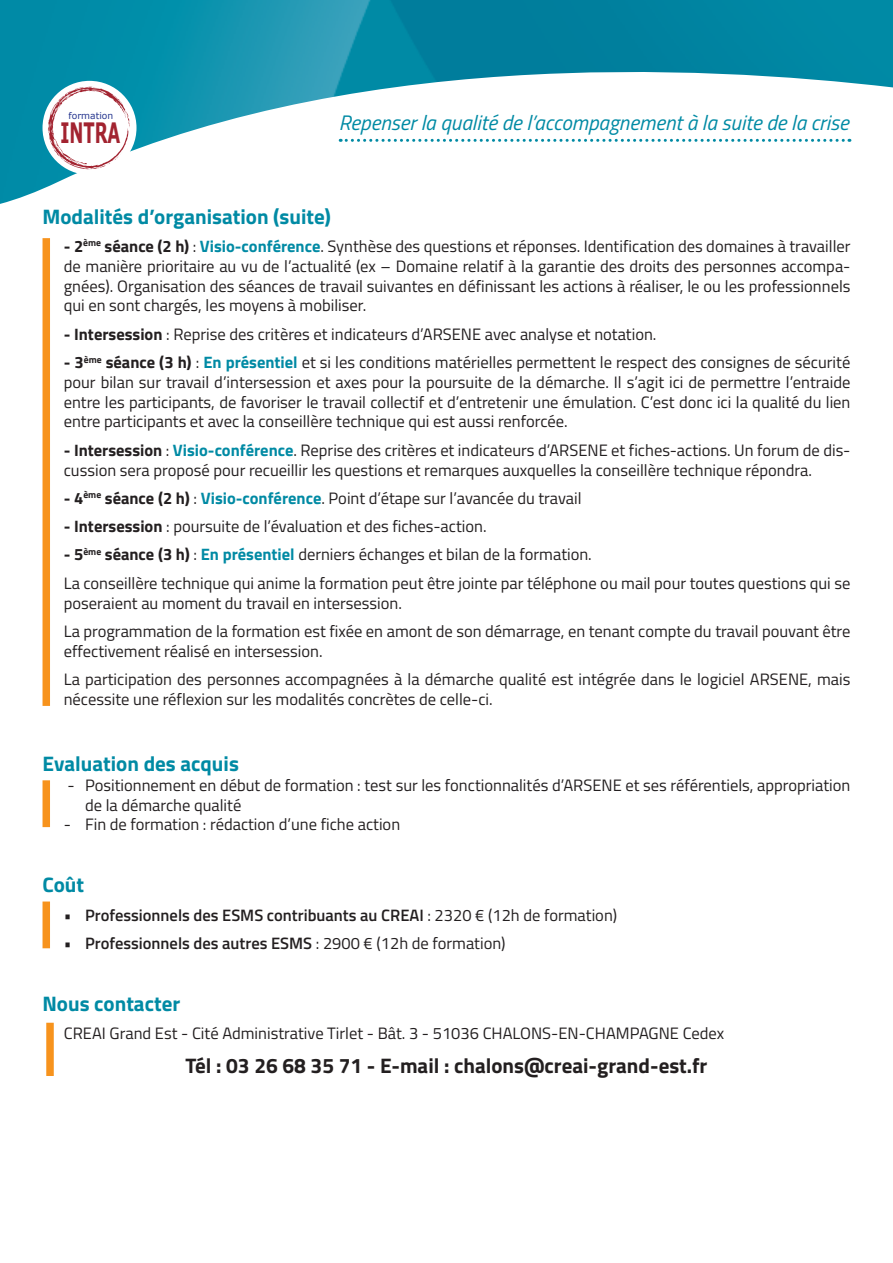
<style>
.page{position:relative;width:893px;height:1263px;background:#fff}
.page>*{position:absolute;margin:0;border:0;box-sizing:border-box;transform-origin:0 0}
.t1{font:700 28.05px "Verdana";color:#a22330;scale:.59 1}
.t2{font:700 21px "Titillium Web";color:#008aa4}
.t3{font:italic 21px "Titillium Web";color:#008aa4}
.t4{font:700 21px "Titillium Web";color:#231f20}
.t5{font:16.5px/19.8px "Titillium Web";color:#231f20}
.t6{font:600 16.5px "Titillium Web";color:#231f20}
.t7{font:9.15px "Verdana";color:#283890}
.s1{font-weight:700}
.s2{font-weight:700;color:#008aa4}
.s3{font-weight:400}
</style>
<div class="page">
<img style="left:0;top:0;width:893px;height:204px">
<div style="left:43px;top:780px;width:7px;height:47px;background:#f7931d"></div>
<div style="left:43px;top:238px;width:7px;height:468px;background:#f7931d"></div>
<div style="left:43px;top:901px;width:7px;height:47px;background:#f7931d"></div>
<svg style="left:340px;top:139px;width:510px;height:3px"></svg>
<div style="left:46px;top:1023px;width:8px;height:53px;background:#f7931d"></div>
<div style="left:43px;top:81px;width:93px;height:94px;background:#fff;border-radius:50%"></div>
<svg style="left:48px;top:87px;width:82px;height:83px"></svg>
<p class="t7" style="left:69px;top:110px;width:46px">formation</p>
<p class="t1" style="left:60px;top:113px;width:103px">INTRA</p>
<p class="t3" style="left:339px;top:107px;width:512px">Repenser la qualité de l’accompagnement à la suite de la crise</p>
<p class="t2" style="left:43px;top:200px;width:290px">Modalités d’organisation (suite)</p>
<p class="t5" style="left:64px;top:235px;width:788px;text-align:justify"><span class="s1">- 2</span><sup>ème</sup> <span class="s1">séance (2 h)</span> : <span class="s2">Visio-conférence</span>. Synthèse des questions et réponses. Identification des domaines à travailler de manière prioritaire au vu de l’actualité (ex – Domaine relatif à la garantie des droits des personnes accompa&shy;gnées). Organisation des séances de travail suivantes en définissant les actions à réaliser, le ou les professionnels qui en sont chargés, les moyens à mobiliser.</p>
<p class="t5" style="left:64px;top:323px;width:594px"><span class="s1">- Intersession</span> : Reprise des critères et indicateurs d’ARSENE avec analyse et notation.</p>
<p class="t5" style="left:64px;top:351px;width:788px;text-align:justify"><span class="s1">- 3</span><sup>ème</sup> <span class="s1">séance (3 h)</span> : <span class="s2">En présentiel</span> et si les conditions matérielles permettent le respect des consignes de sécurité pour bilan sur travail d’intersession et axes pour la poursuite de la démarche. Il s’agit ici de permettre l’entraide entre les participants, de favoriser le travail collectif et d’entretenir une émulation. C’est donc ici la qualité du lien entre participants et avec la conseillère technique qui est aussi renforcée.</p>
<p class="t5" style="left:64px;top:439px;width:788px"><span class="s1">- Intersession</span> : <span class="s2">Visio-conférence</span>. Reprise des critères et indicateurs d’ARSENE et fiches-actions. Un forum de dis&shy;cussion sera proposé pour recueillir les questions et remarques auxquelles la conseillère technique répondra.</p>
<p class="t5" style="left:64px;top:487px;width:519px"><span class="s1">- 4</span><sup>ème</sup> <span class="s1">séance (2 h)</span> : <span class="s2">Visio-conférence</span>. Point d’étape sur l’avancée du travail</p>
<p class="t5" style="left:64px;top:516px;width:424px"><span class="s1">- Intersession</span> : poursuite de l’évaluation et des fiches-action.</p>
<p class="t5" style="left:64px;top:544px;width:530px"><span class="s1">- 5</span><sup>ème</sup> <span class="s1">séance (3 h)</span> : <span class="s2">En présentiel</span> derniers échanges et bilan de la formation.</p>
<p class="t5" style="left:64px;top:572px;width:788px">La conseillère technique qui anime la formation peut être jointe par téléphone ou mail pour toutes questions qui se poseraient au moment du travail en intersession.</p>
<p class="t5" style="left:64px;top:620px;width:788px">La programmation de la formation est fixée en amont de son démarrage, en tenant compte du travail pouvant être effectivement réalisé en intersession.</p>
<p class="t5" style="left:64px;top:668px;width:788px">La participation des personnes accompagnées à la démarche qualité est intégrée dans le logiciel ARSENE, mais nécessite une réflexion sur les modalités concrètes de celle-ci.</p>
<p class="t2" style="left:43px;top:748px;width:198px">Evaluation des acquis</p>
<p class="t5" style="left:85px;top:774px;width:767px;text-indent:-18px">- Positionnement en début de formation : test sur les fonctionnalités d’ARSENE et ses référentiels, appropriation de la démarche qualité</p>
<p class="t5" style="left:64px;top:814px;width:338px">- Fin de formation : rédaction d’une fiche action</p>
<p class="t2" style="left:43px;top:869px;width:43px">Coût</p>
<p class="t6" style="left:64px;top:902px;width:555px"><span class="s3">•</span> Professionnels des ESMS contribuants au CREAI <span class="s3">: 2320 € (12h de formation)</span></p>
<p class="t6" style="left:64px;top:931px;width:443px"><span class="s3">•</span> Professionnels des autres ESMS <span class="s3">: 2900 € (12h de formation)</span></p>
<p class="t2" style="left:43px;top:988px;width:139px">Nous contacter</p>
<p class="t5" style="left:64px;top:1023px;width:662px">CREAI Grand Est - Cité Administrative Tirlet - Bât. 3 - 51036 CHALONS-EN-CHAMPAGNE Cedex</p>
<p class="t4" style="left:186px;top:1050px;width:523px">Tél : 03 26 68 35 71 - E-mail : chalons@creai-grand-est.fr</p>
</div>
